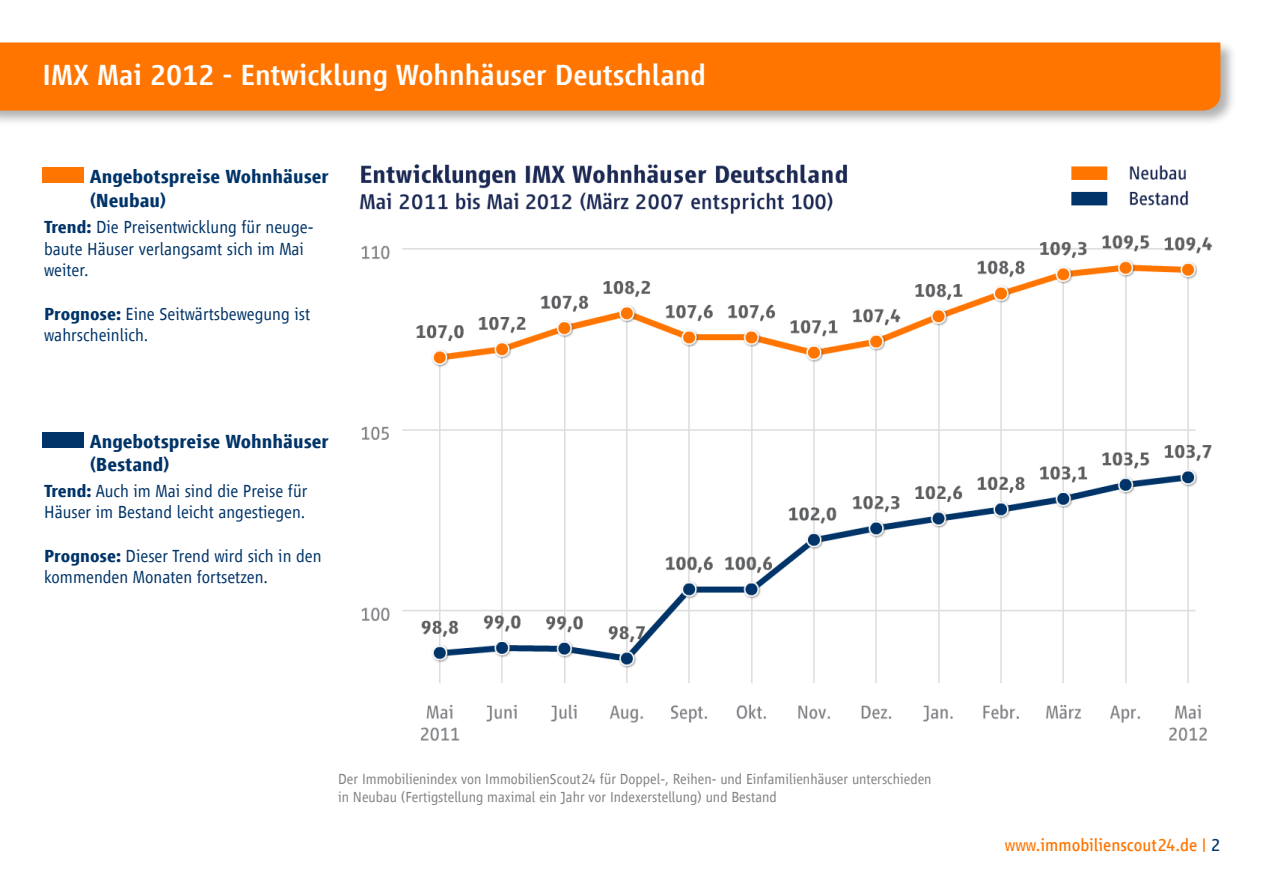
<style>
.page{position:relative;width:1263px;height:893px;background:#fff}
.page>*{position:absolute;margin:0;border:0;box-sizing:border-box;transform-origin:0 0}
.TitlePage{font:500 30px "Scout Vialog";color:#fff}
.t1{font:700 19.5px/23.4px "Scout Vialog";color:#003468}
.t2{font:300 18px/21.6px "Scout Vialog";color:#003468}
.t3{font:18px "Scout Vialog";color:#ff7500}
.t4{font:300 15px/18px "Scout Vialog";color:#828282}
.s1{font-weight:700}
.s2{color:#003468}
</style>
<div class="page">
<div style="left:0;top:40px;width:1236px;height:87px;background:#231f20;opacity:.35"></div>
<div style="left:0;top:43px;width:1220px;height:68px;background:#ff7500"></div>
<svg style="left:43px;top:167px;width:41px;height:16px"></svg>
<svg style="left:43px;top:432px;width:41px;height:16px"></svg>
<img style="left:359px;top:164px;width:853px;height:577px">
<p class="TitlePage" style="left:43px;top:59px;width:665px">IMX Mai 2012 - Entwicklung Wohnhäuser Deutschland</p>
<p class="t1" style="left:90px;top:165px;width:241px">Angebotspreise Wohnhäuser (Neubau)</p>
<p class="t2" style="left:44px;top:216px;width:271px"><span class="s1">Trend:</span> Die Preisentwicklung für neuge&shy;baute Häuser verlangsamt sich im Mai weiter.</p>
<p class="t2" style="left:44px;top:303px;width:267px"><span class="s1">Prognose:</span> Eine Seitwärtsbewegung ist wahrscheinlich.</p>
<p class="t1" style="left:90px;top:429px;width:241px">Angebotspreise Wohnhäuser (Bestand)</p>
<p class="t2" style="left:44px;top:480px;width:265px"><span class="s1">Trend:</span> Auch im Mai sind die Preise für<br>Häuser im Bestand leicht angestiegen.</p>
<p class="t2" style="left:44px;top:545px;width:279px"><span class="s1">Prognose:</span> Dieser Trend wird sich in den kommenden Monaten fortsetzen.</p>
<p class="t4" style="left:338px;top:770px;width:595px">Der Immobilienindex von ImmobilienScout24 für Doppel-, Reihen- und Einfamilienhäuser unterschieden in Neubau (Fertigstellung maximal ein Jahr vor Indexerstellung) und Bestand</p>
<p class="t3" style="left:1005px;top:835px;width:217px">www.immobilienscout24.de | <span class="s2">2</span></p>
</div>
